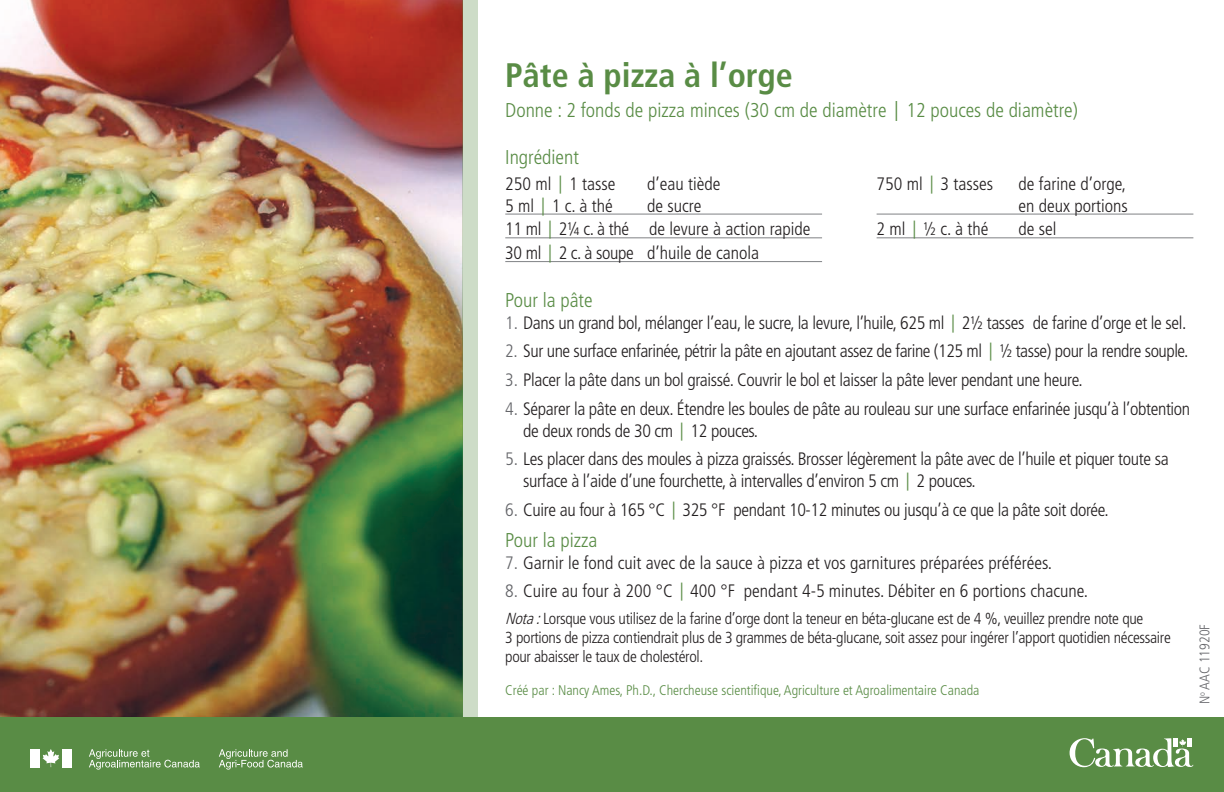
<style>
.page{position:relative;width:1224px;height:792px;background:#fff}
.page>*{position:absolute;margin:0;border:0;box-sizing:border-box;transform-origin:0 0}
.titre_recette{font:700 condensed 34px "Frutiger";color:#598c45}
.titre-ingredient{font:300 condensed 20px "Frutiger";color:#598c45}
.body_text{font:300 condensed 18px/21.6px "Frutiger";letter-spacing:-.02em;color:#231f20}
.ingredients{font:300 condensed 18px/21.6px "Frutiger";color:#231f20}
.body_text-2{font:300 condensed 18px "Frutiger";color:#231f20}
.body_text-3{font:300 condensed 16px/19.2px "Frutiger";letter-spacing:-.02em;color:#231f20}
.bas_de_page{font:300 condensed 14px "Frutiger";color:#598c45}
.bas_de_page-2{font:300 condensed 14px "Frutiger";color:#646569}
.s1{color:#646569}
.s2{font-style:italic}
</style>
<div class="page">
<hr style="left:505px;top:214px;width:317px;height:1px;background:#808285">
<hr style="left:505px;top:237px;width:317px;height:1px;background:#808285">
<hr style="left:505px;top:261px;width:317px;height:1px;background:#808285">
<img style="left:0;top:0;width:462px;height:717px">
<hr style="left:877px;top:214px;width:316px;height:1px;background:#808285">
<hr style="left:877px;top:237px;width:316px;height:1px;background:#808285">
<div style="left:462px;top:0;width:16px;height:728px;background:#cddcc7"></div>
<div style="left:0;top:717px;width:1224px;height:75px;background:#598c45"></div>
<svg style="left:1069px;top:738px;width:125px;height:29px"></svg>
<svg style="left:43px;top:749px;width:16px;height:18px"></svg>
<div style="left:31px;top:749px;width:9px;height:18px;background:#fff"></div>
<div style="left:62px;top:749px;width:9px;height:18px;background:#fff"></div>
<svg style="left:219px;top:749px;width:84px;height:21px"></svg>
<svg style="left:89px;top:749px;width:111px;height:21px"></svg>
<p class="titre_recette" style="left:505px;top:55px;width:289px">Pâte à pizza à l’orge</p>
<p class="titre-ingredient" style="left:505px;top:99px;width:574px">Donne : 2 fonds de pizza minces (30 cm de diamètre 12 pouces de diamètre)</p>
<p class="titre-ingredient" style="left:505px;top:146px;width:75px">Ingrédient</p>
<p class="ingredients" style="left:505px;top:173px;width:112px">250 ml 1 tasse</p>
<p class="ingredients" style="left:647px;top:173px;width:75px">d’eau tiède</p>
<p class="ingredients" style="left:505px;top:195px;width:109px">5 ml 1 c. à thé</p>
<p class="ingredients" style="left:647px;top:195px;width:56px">de sucre</p>
<p class="ingredients" style="left:505px;top:219px;width:307px">11 ml 2¼ c. à thé de levure à action rapide</p>
<p class="ingredients" style="left:505px;top:242px;width:255px">30 ml 2 c. à soupe d’huile de canola</p>
<p class="ingredients" style="left:877px;top:173px;width:118px">750 ml 3 tasses</p>
<p class="ingredients" style="left:1019px;top:173px;width:111px">de farine d’orge, en deux portions</p>
<p class="ingredients" style="left:877px;top:219px;width:113px">2 ml ½ c. à thé</p>
<p class="ingredients" style="left:1019px;top:219px;width:39px">de sel</p>
<p class="titre-ingredient" style="left:505px;top:289px;width:89px">Pour la pâte</p>
<p class="body_text" style="left:505px;top:312px;width:683px"><span class="s1">1.</span> Dans un grand bol, mélanger l’eau, le sucre, la levure, l’huile, 625 ml 2½ tasses de farine d’orge et le sel.</p>
<p class="body_text" style="left:505px;top:341px;width:685px"><span class="s1">2.</span> Sur une surface enfarinée, pétrir la pâte en ajoutant assez de farine (125 ml ½ tasse) pour la rendre souple.</p>
<p class="body_text" style="left:505px;top:369px;width:579px"><span class="s1">3.</span> Placer la pâte dans un bol graissé. Couvrir le bol et laisser la pâte lever pendant une heure.</p>
<p class="body_text" style="left:523px;top:398px;width:669px;text-indent:-18px"><span class="s1">4.</span> Séparer la pâte en deux. Étendre les boules de pâte au rouleau sur une surface enfarinée jusqu’à l’obtention de deux ronds de 30 cm 12 pouces.</p>
<p class="body_text" style="left:523px;top:449px;width:647px;text-indent:-18px"><span class="s1">5.</span> Les placer dans des moules à pizza graissés. Brosser légèrement la pâte avec de l’huile et piquer toute sa surface à l’aide d’une fourchette, à intervalles d’environ 5 cm 2 pouces.</p>
<p class="body_text" style="left:505px;top:499px;width:605px"><span class="s1">6.</span> Cuire au four à 165 °C 325 °F pendant 10-12 minutes ou jusqu’à ce que la pâte soit dorée.</p>
<p class="titre-ingredient" style="left:505px;top:529px;width:94px">Pour la pizza</p>
<p class="body_text-2" style="left:505px;top:552px;width:548px"><span class="s1">7.</span> Garnir le fond cuit avec de la sauce à pizza et vos garnitures préparées préférées.</p>
<p class="body_text-2" style="left:505px;top:581px;width:585px"><span class="s1">8.</span> Cuire au four à 200 °C 400 °F pendant 4-5 minutes. Débiter en 6 portions chacune.</p>
<p class="body_text-3" style="left:505px;top:609px;width:667px"><span class="s2">Nota:</span>Lorsque vous utilisez de la farine d’orge dont la teneur en béta-glucane est de 4 %, veuillez prendre note que<br>3 portions de pizza contiendrait plus de 3 grammes de béta-glucane, soit assez pour ingérer l’apport quotidien nécessaire pour abaisser le taux de cholestérol.</p>
<p class="bas_de_page" style="left:505px;top:682px;width:476px">Créé par : Nancy Ames, Ph.D., Chercheuse scientifique, Agriculture et Agroalimentaire Canada</p>
<p class="bas_de_page-2" style="left:1197px;top:704px;width:82px;rotate:-90deg">N<sup>o</sup> AAC 11920F</p>
</div>
